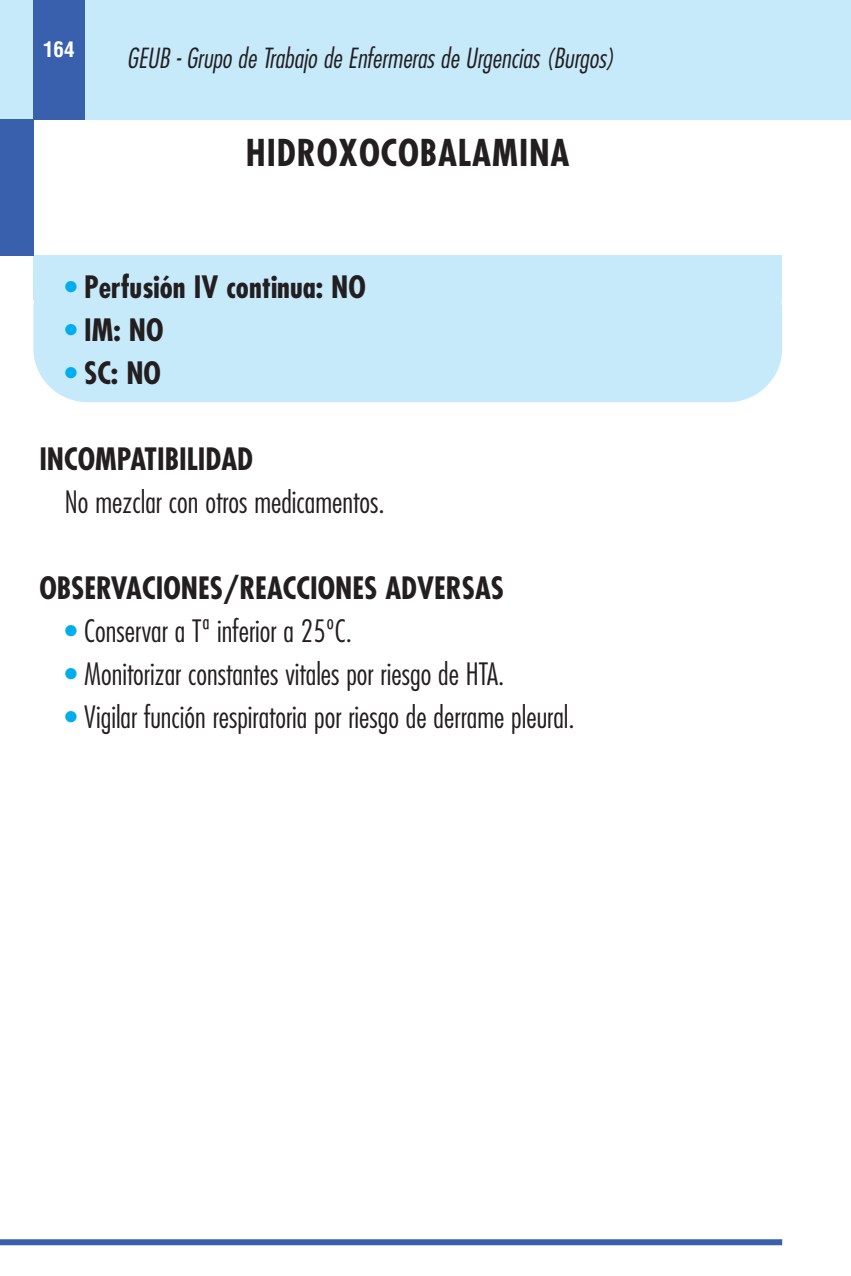
<style>
.page{position:relative;width:851px;height:1276px;background:#fff}
.page>*{position:absolute;margin:0;border:0;box-sizing:border-box;transform-origin:0 0}
.t1{font:700 condensed 36px "Futura";letter-spacing:.025em;color:#231f20}
.t2{font:300 condensed 30px "Futura";color:#231f20}
.t3{font:700 condensed 30px "Futura";color:#231f20}
.t4{font:italic 300 condensed 27px "Futura";color:#231f20}
.t5{font:700 condensed 21px "Helvetica";color:#fff}
.s1{font-weight:300;color:#00adef}
.s2{color:#00adef}
</style>
<div class="page">
<div style="left:33px;top:255px;width:749px;height:147px;background:#c7eafb;border-radius:54px"></div>
<div style="left:33px;top:255px;width:749px;height:45px;background:#c7eafb"></div>
<div style="left:0;top:1239px;width:782px;height:6px;background:#3960ad"></div>
<div style="left:0;top:0;width:850px;height:119px;background:#c7eafb"></div>
<div style="left:33px;top:0;width:51px;height:119px;background:#3960ad"></div>
<div style="left:0;top:119px;width:33px;height:136px;background:#3960ad"></div>
<p class="t5" style="left:43px;top:41px;width:33px">164</p>
<p class="t4" style="left:127px;top:46px;width:493px">GEUB - Grupo de Trabajo de Enfermeras de Urgencias (Burgos)</p>
<p class="t1" style="left:246px;top:137px;width:325px">HIDROXOCOBALAMINA</p>
<p class="t3" style="left:65px;top:273px;width:302px"><span class="s1">•</span> Perfusión IV continua: NO</p>
<p class="t3" style="left:65px;top:316px;width:100px"><span class="s1">•</span> IM: NO</p>
<p class="t3" style="left:65px;top:359px;width:98px"><span class="s1">•</span> SC: NO</p>
<p class="t3" style="left:39px;top:445px;width:215px">INCOMPATIBILIDAD</p>
<p class="t2" style="left:65px;top:489px;width:321px">No mezclar con otros medicamentos.</p>
<p class="t3" style="left:39px;top:574px;width:466px">OBSERVACIONES/REACCIONES ADVERSAS</p>
<p class="t2" style="left:65px;top:618px;width:289px"><span class="s2">•</span> Conservar a Tª inferior a 25ºC.</p>
<p class="t2" style="left:65px;top:661px;width:441px"><span class="s2">•</span> Monitorizar constantes vitales por riesgo de HTA.</p>
<p class="t2" style="left:65px;top:704px;width:511px"><span class="s2">•</span> Vigilar función respiratoria por riesgo de derrame pleural.</p>
</div>
